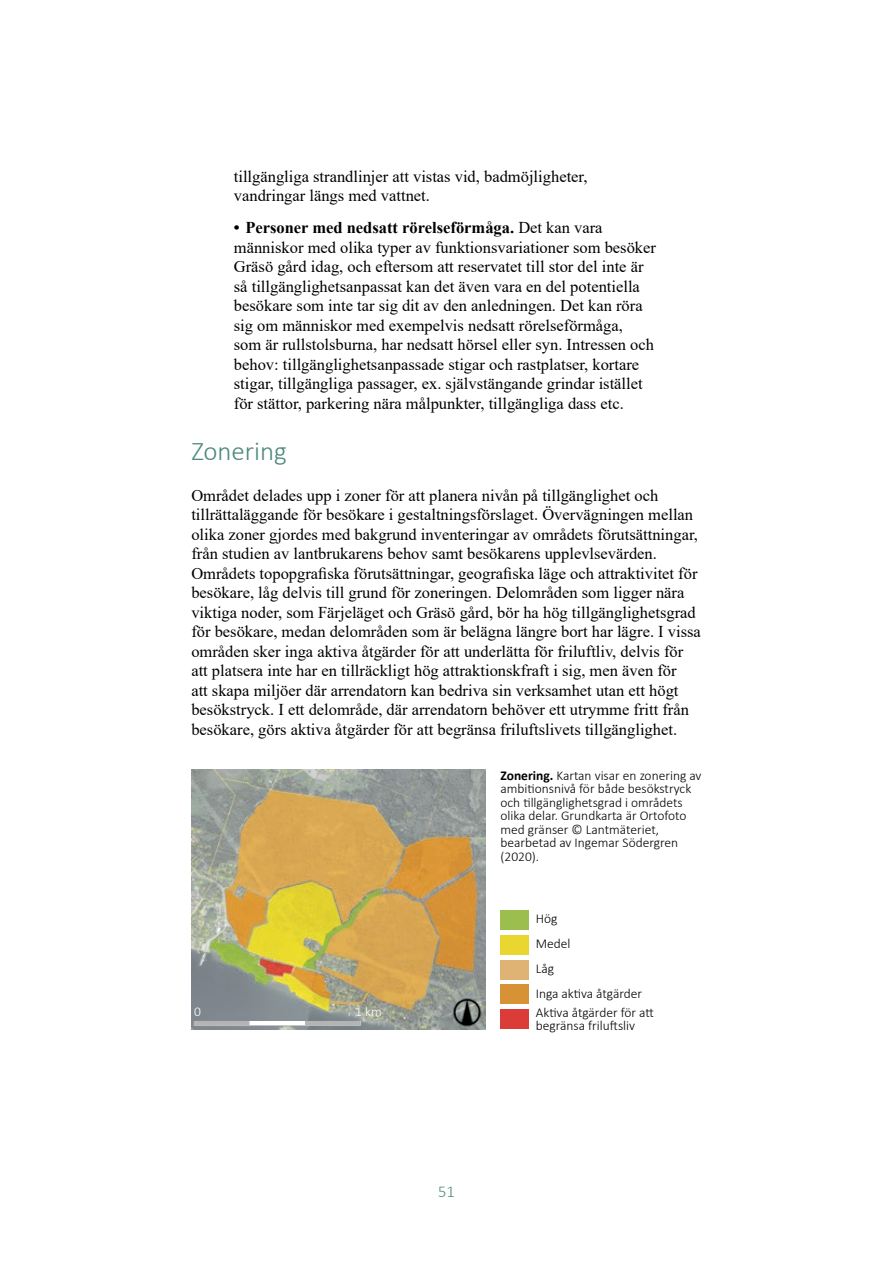
<style>
.page{position:relative;width:893px;height:1263px;background:#fff}
.page>*{position:absolute;margin:0;border:0;box-sizing:border-box;transform-origin:0 0}
.t1{font:300 27px "Calibri";color:#4d897d}
.t2{font:16.5px/19.5px "Times New Roman";color:#000}
.t3{font:300 16.5px "Calibri";color:#4d897d}
.t4{font:300 13.5px/13.5px "Calibri";color:#000}
.t5{font:300 13.5px "Calibri";color:#fff}
.s1{font-weight:700}
</style>
<div class="page">
<img style="left:191px;top:770px;width:294px;height:259px">
<div style="left:500px;top:1009px;width:29px;height:20px;background:#db3c37"></div>
<div style="left:500px;top:985px;width:29px;height:19px;background:#d79235"></div>
<div style="left:500px;top:960px;width:29px;height:19px;background:#deb373"></div>
<div style="left:500px;top:935px;width:29px;height:19px;background:#e9d730"></div>
<div style="left:500px;top:910px;width:29px;height:20px;background:#9bbe4e"></div>
<img style="left:448px;top:992px;width:38px;height:38px">
<svg style="left:194px;top:1021px;width:167px;height:4px"></svg>
<p class="t2" style="left:234px;top:166px;width:355px">tillgängliga strandlinjer att vistas vid, badmöjligheter, vandringar längs med vattnet.</p>
<p class="t2" style="left:234px;top:217px;width:424px"><span class="s1">• Personer med nedsatt rörelseförmåga.</span> Det kan vara människor med olika typer av funktionsvariationer som besöker Gräsö gård idag, och eftersom att reservatet till stor del inte är så tillgänglighetsanpassat kan det även vara en del potentiella besökare som inte tar sig dit av den anledningen. Det kan röra sig om människor med exempelvis nedsatt rörelseförmåga,<br>som är rullstolsburna, har nedsatt hörsel eller syn. Intressen och behov: tillgänglighetsanpassade stigar och rastplatser, kortare stigar, tillgängliga passager, ex. självstängande grindar istället för stättor, parkering nära målpunkter, tillgängliga dass etc.</p>
<h1 class="t1" style="left:191px;top:434px;width:97px">Zonering</h1>
<p class="t2" style="left:191px;top:485px;width:511px">Området delades upp i zoner för att planera nivån på tillgänglighet och tillrättaläggande för besökare i gestaltningsförslaget. Övervägningen mellan olika zoner gjordes med bakgrund inventeringar av områdets förutsättningar, från studien av lantbrukarens behov samt besökarens upplevlsevärden.<br>Områdets topopgrafiska förutsättningar, geografiska läge och attraktivitet för besökare, låg delvis till grund för zoneringen. Delområden som ligger nära viktiga noder, som Färjeläget och Gräsö gård, bör ha hög tillgänglighetsgrad för besökare, medan delområden som är belägna längre bort har lägre. I vissa områden sker inga aktiva åtgärder för att underlätta för friluftliv, delvis för att platsera inte har en tillräckligt hög attraktionskfraft i sig, men även för<br>att skapa miljöer där arrendatorn kan bedriva sin verksamhet utan ett högt besökstryck. I ett delområde, där arrendatorn behöver ett utrymme fritt från besökare, görs aktiva åtgärder för att begränsa friluftslivets tillgänglighet.</p>
<p class="t4" style="left:500px;top:768px;width:202px"><span class="s1">Zonering.</span> Kartan visar en zonering av ambitionsnivå för både besökstryck och tillgänglighetsgrad i områdets olika delar. Grundkarta är Ortofoto med gränser © Lantmäteriet, bearbetad av Ingemar Södergren (2020).</p>
<p class="t5" style="left:194px;top:1003px;width:8px">0</p>
<p class="t5" style="left:355px;top:1003px;width:28px">1 km</p>
<p class="t3" style="left:438px;top:1181px;width:18px">51</p>
<p class="t4" style="left:536px;top:906px;width:108px;line-height:24.9px">Hög<br>Medel<br>Låg<br>Inga aktiva åtgärder</p>
<p class="t4" style="left:536px;top:1005px;width:119px">Aktiva åtgärder för att begränsa friluftsliv</p>
</div>
